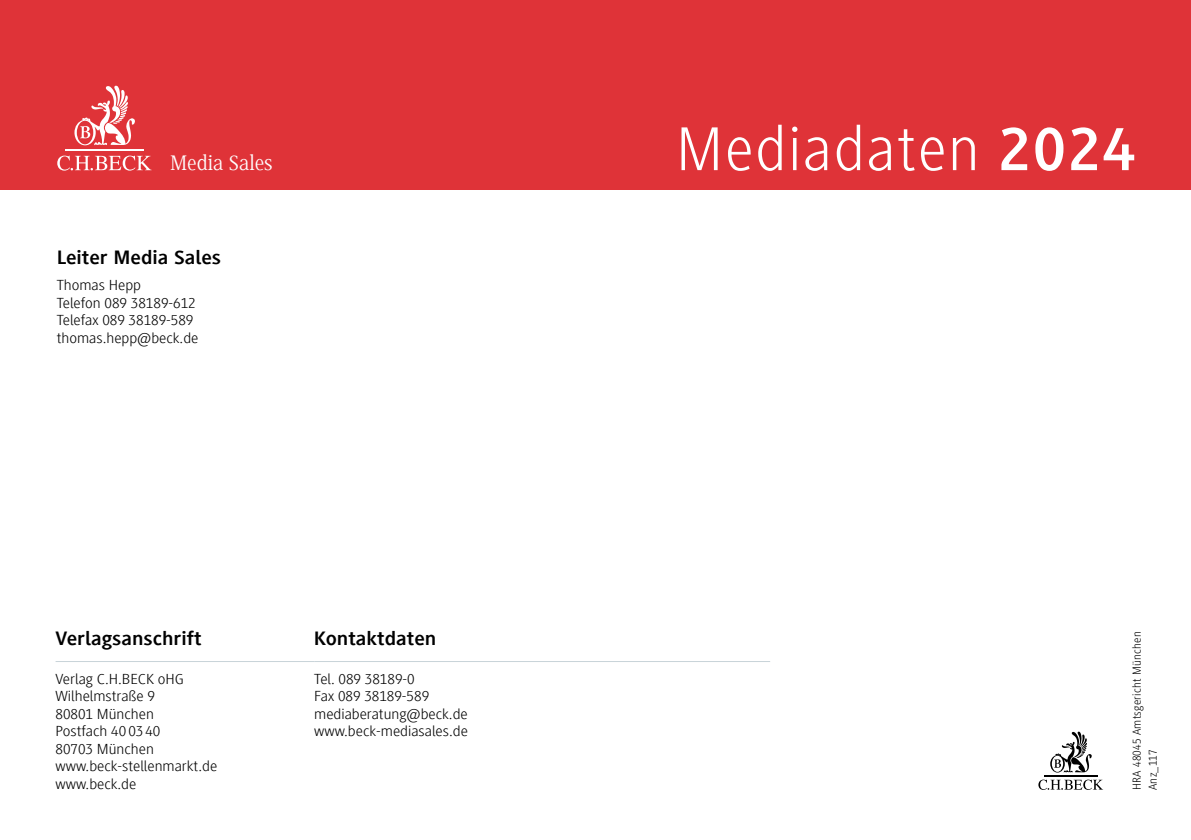
<style>
.page{position:relative;width:1191px;height:840px;background:#fff}
.page>*{position:absolute;margin:0;border:0;box-sizing:border-box;transform-origin:0 0}
.t1{font:300 64px "Generis Sans Com";letter-spacing:.03em;color:#fff}
.t2{font:21.6px "Generis Serif Com";color:#fff}
.t3{font:700 20px "Generis Sans Com";color:#000;scale:1.08 1}
.t4{font:300 15px/17.6px "Generis Sans Com";color:#000;scale:1.08 1}
.t5{font:300 12px/16px "Generis Sans Com";letter-spacing:.02em;color:#000}
.s1{font-weight:700}
</style>
<div class="page">
<div style="left:0;top:0;width:1191px;height:189px;background:#df3338"></div>
<svg style="left:74px;top:86px;width:61px;height:59px"></svg>
<hr style="left:66px;top:149px;width:78px;height:2px;background:#fff">
<svg style="left:57px;top:155px;width:95px;height:15px"></svg>
<svg style="left:1050px;top:731px;width:41px;height:41px"></svg>
<hr style="left:1044px;top:774px;width:53px;height:2px;background:#000">
<svg style="left:1038px;top:779px;width:65px;height:10px"></svg>
<hr style="left:56px;top:660px;width:258px;height:1px;background:#c8d3d9">
<hr style="left:314px;top:660px;width:456px;height:1px;background:#c8d3d9">
<h2 class="t2" style="left:170px;top:151px;width:104px">Media Sales</h2>
<h3 class="t3" style="left:57px;top:246px;width:154px">Leiter Media Sales</h3>
<p class="t4" style="left:57px;top:276px;width:133px">Thomas Hepp<br>Telefon 089 38189-612<br>Telefax 089 38189-589 thomas.hepp@beck.de</p>
<h3 class="t3" style="left:56px;top:626px;width:137px">Verlagsanschrift</h3>
<h3 class="t3" style="left:314px;top:626px;width:115px">Kontaktdaten</h3>
<p class="t4" style="left:56px;top:669px;width:151px">Verlag C.H.BECK oHG<br>Wilhelmstraße 9<br>80801 München<br>Postfach 40 03 40<br>80703 München www.beck-stellenmarkt.de www.beck.de</p>
<p class="t4" style="left:314px;top:669px;width:144px">Tel. 089 38189-0<br>Fax 089 38189-589 mediaberatung@beck.de www.beck-mediasales.de</p>
<h1 class="t1" style="left:676px;top:114px;width:461px">Mediadaten <span class="s1">2024</span></h1>
<p class="t5" style="left:1128px;top:789px;width:160px;rotate:-90deg">HRA 48045 Amtsgericht München<br>Anz_117</p>
</div>
